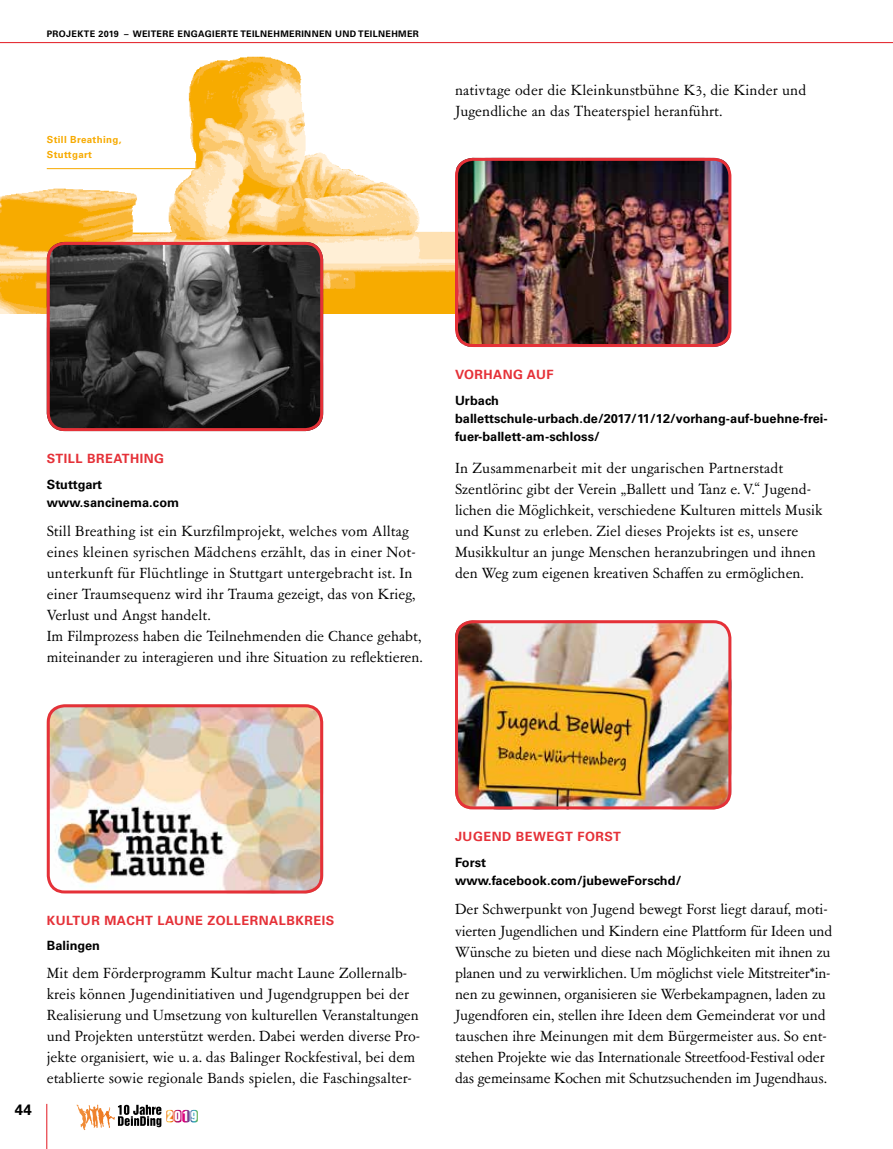
<style>
.page{position:relative;width:893px;height:1149px;background:#fff}
.page>*{position:absolute;margin:0;border:0;box-sizing:border-box;transform-origin:0 0}
.t1{font:16.5px/21px "Garamont Amst SBOP Rom";color:#000}
.t2{font:700 15px "Univers LT";color:#000}
.t3{font:700 12.75px/18.1px "Univers LT";letter-spacing:.005em;color:#000}
.t4{font:700 12.75px "Univers LT";letter-spacing:.04em;color:#e53138}
.t5{font:12.75px "Helvetica Inserat LT";color:#fff}
.t6{font:700 9.75px/15.8px "Univers LT";letter-spacing:.04em;color:#f7aa00}
.t7{font:700 9px "Univers LT";letter-spacing:.04em;color:#000}
</style>
<div class="page">
<img style="left:0;top:43px;width:457px;height:271px">
<img style="left:47px;top:242px;width:276px;height:189px">
<div style="left:47px;top:242px;width:276px;height:189px;border:3px solid #e53138;border-radius:17px"></div>
<img style="left:456px;top:158px;width:274px;height:189px">
<div style="left:455px;top:158px;width:276px;height:189px;border:3px solid #e53138;border-radius:17px"></div>
<hr style="left:47px;top:168px;width:149px;height:1px;background:#f7aa00">
<img style="left:47px;top:705px;width:276px;height:188px">
<div style="left:47px;top:704px;width:276px;height:189px;border:3px solid #e53138;border-radius:17px"></div>
<img style="left:456px;top:621px;width:275px;height:188px">
<div style="left:455px;top:620px;width:276px;height:189px;border:3px solid #e53138;border-radius:17px"></div>
<hr style="left:46px;top:1103px;width:1px;height:45px;background:#e53138">
<hr style="left:0;top:42px;width:893px;height:1px;background:#e53138">
<svg style="left:77px;top:1104px;width:21px;height:11px"></svg>
<svg style="left:118px;top:1104px;width:80px;height:22px"></svg>
<p class="t7" style="left:47px;top:28px;width:374px">PROJEKTE 2019 – WEITERE ENGAGIERTE TEILNEHMERINNEN UND TEILNEHMER</p>
<p class="t6" style="left:47px;top:131px;width:76px">Still Breathing,<br>Stuttgart</p>
<p class="t1" style="left:455px;top:80px;width:353px">nativtage oder die Kleinkunstbühne K3, die Kinder und<br>Jugendliche an das Theaterspiel heranführt.</p>
<p class="t4" style="left:47px;top:450px;width:119px">STILL BREATHING</p>
<p class="t3" style="left:47px;top:475px;width:134px">Stuttgart www.sancinema.com</p>
<p class="t1" style="left:47px;top:521px;width:377px">Still Breathing ist ein Kurzfilmprojekt, welches vom Alltag eines kleinen syrischen Mädchens erzählt, das in einer Not&shy;unterkunft für Flüchtlinge in Stuttgart untergebracht ist. In einer Traumsequenz wird ihr Trauma gezeigt, das von Krieg, Verlust und Angst handelt.<br>Im Filmprozess haben die Teilnehmenden die Chance gehabt, miteinander zu interagieren und ihre Situation zu reflektieren.</p>
<p class="t4" style="left:455px;top:366px;width:100px">VORHANG AUF</p>
<p class="t3" style="left:455px;top:391px;width:374px">Urbach ballettschule-urbach.de/2017/11/12/vorhang-auf-buehne-frei&shy;fuer-ballett-am-schloss/</p>
<p class="t1" style="left:455px;top:458px;width:369px">In Zusammenarbeit mit der ungarischen Partnerstadt Szentlörinc gibt der Verein „Ballett und Tanz e. V.“ Jugend&shy;lichen die Möglichkeit, verschiedene Kulturen mittels Musik und Kunst zu erleben. Ziel dieses Projekts ist es, unsere Musikkultur an junge Menschen heranzubringen und ihnen den Weg zum eigenen kreativen Schaffen zu ermöglichen.</p>
<p class="t2" style="left:15px;top:1100px;width:18px">44</p>
<p class="t4" style="left:47px;top:912px;width:289px">KULTUR MACHT LAUNE ZOLLERNALBKREIS</p>
<p class="t3" style="left:47px;top:935px;width:55px">Balingen</p>
<p class="t1" style="left:47px;top:962px;width:375px">Mit dem Förderprogramm Kultur macht Laune Zollernalb&shy;kreis können Jugendinitiativen und Jugendgruppen bei der Realisierung und Umsetzung von kulturellen Veranstaltungen und Projekten unterstützt werden. Dabei werden diverse Pro&shy;jekte organisiert, wie u. a. das Balinger Rockfestival, bei dem etablierte sowie regionale Bands spielen, die Faschingsalter-</p>
<p class="t5" style="left:167px;top:1108px;width:32px">2019</p>
<p class="t4" style="left:455px;top:828px;width:168px">JUGEND BEWEGT FORST</p>
<p class="t3" style="left:455px;top:853px;width:228px">Forst www.facebook.com/jubeweForschd/</p>
<p class="t1" style="left:455px;top:899px;width:379px">Der Schwerpunkt von Jugend bewegt Forst liegt darauf, moti&shy;vierten Jugendlichen und Kindern eine Plattform für Ideen und Wünsche zu bieten und diese nach Möglichkeiten mit ihnen zu planen und zu verwirklichen. Um möglichst viele Mitstreiter*in&shy;nen zu gewinnen, organisieren sie Werbekampagnen, laden zu Jugendforen ein, stellen ihre Ideen dem Gemeinderat vor und tauschen ihre Meinungen mit dem Bürgermeister aus. So ent&shy;stehen Projekte wie das Internationale Streetfood-Festival oder das gemeinsame Kochen mit Schutzsuchenden im Jugendhaus.</p>
</div>
